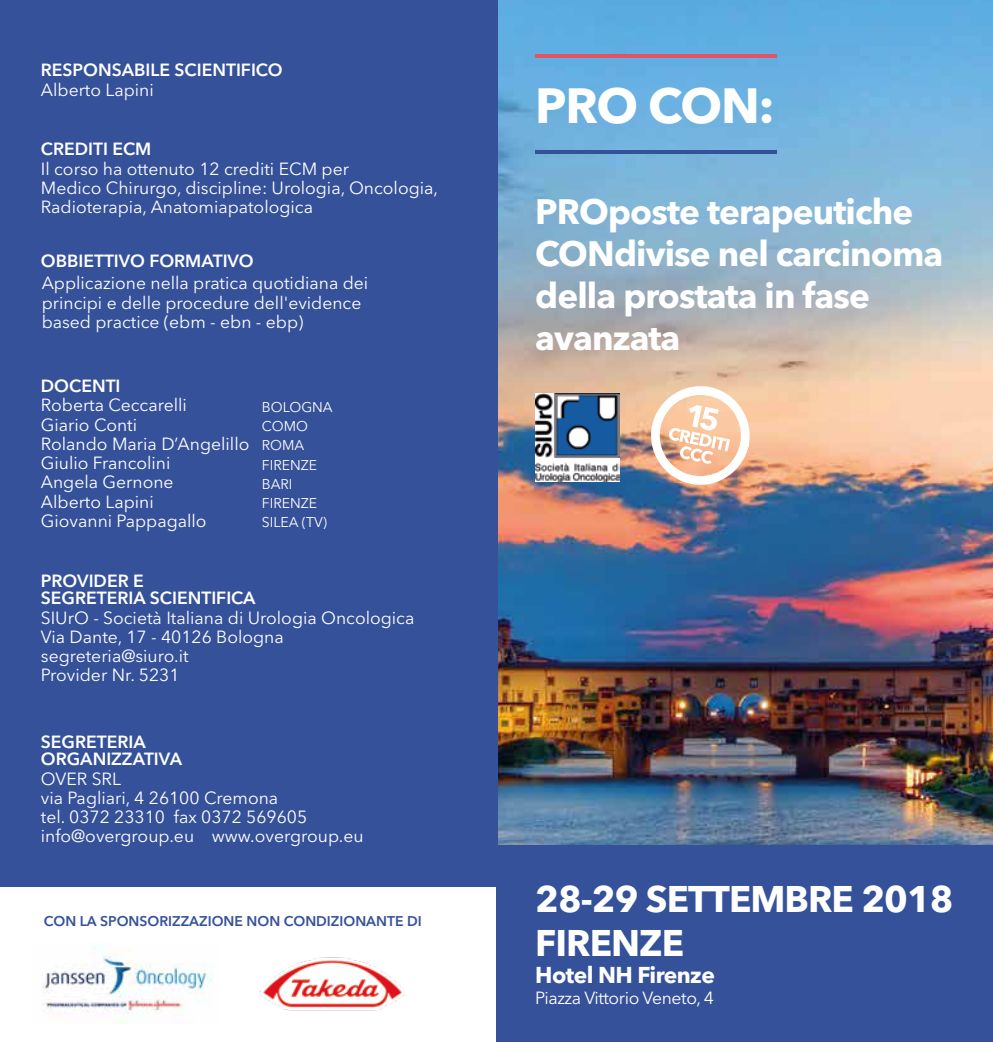
<style>
.page{position:relative;width:993px;height:1042px;background:#fff}
.page>*{position:absolute;margin:0;border:0;box-sizing:border-box;transform-origin:0 0}
.t1{font:700 49px "Avenir Next LT Pro";letter-spacing:-.025em;color:#fff}
.t2{font:700 36.75px/44.1px "Avenir Next LT Pro";letter-spacing:-.025em;color:#fff}
.t3{font:700 35px/42px "Avenir Next LT Pro";letter-spacing:-.025em;color:#fff}
.t4{font:700 22.75px "Avenir Next LT Pro";letter-spacing:-.025em;color:#fff}
.t5{font:17.5px/19.2px "Avenir Next LT Pro";color:#fff}
.t6{font:600 17.5px/17.5px "Avenir Next LT Pro";color:#fff}
.t7{font:17.5px "Avenir Next LT Pro";letter-spacing:-.025em;color:#fff}
.t8{font:14px/19.2px "Avenir Next LT Pro";color:#fff}
.t9{font:600 14px "Avenir Next LT Pro";color:#35519a}
</style>
<div class="page">
<img style="left:497px;top:0;width:495px;height:846px">
<hr style="left:535px;top:150px;width:241px;height:3px;background:#35519a">
<hr style="left:535px;top:54px;width:241px;height:4px;background:#e15362">
<div style="left:0;top:0;width:497px;height:886px;background:#35519a"></div>
<div style="left:496px;top:846px;width:496px;height:196px;background:#35519a"></div>
<img style="left:535px;top:393px;width:84px;height:88px">
<img style="left:42px;top:947px;width:170px;height:76px">
<img style="left:259px;top:957px;width:147px;height:54px">
<img style="left:648px;top:382px;width:105px;height:106px">
<p class="t6" style="left:41px;top:61px;width:243px">RESPONSABILE SCIENTIFICO</p>
<p class="t5" style="left:41px;top:80px;width:114px">Alberto Lapini</p>
<p class="t6" style="left:41px;top:140px;width:112px">CREDITI ECM</p>
<p class="t5" style="left:41px;top:159px;width:398px">Il corso ha ottenuto 12 crediti ECM per<br>Medico Chirurgo, discipline: Urologia, Oncologia,<br>Radioterapia, Anatomiapatologica</p>
<p class="t6" style="left:41px;top:252px;width:214px">OBBIETTIVO FORMATIVO</p>
<p class="t5" style="left:42px;top:274px;width:328px">Applicazione nella pratica quotidiana dei principi e delle procedure dell'evidence based practice (ebm - ebn - ebp)</p>
<p class="t6" style="left:41px;top:377px;width:81px">DOCENTI</p>
<p class="t5" style="left:41px;top:395px;width:210px">Roberta Ceccarelli<br>Giario Conti<br>Rolando Maria D’Angelillo<br>Giulio Francolini<br>Angela Gernone<br>Alberto Lapini<br>Giovanni Pappagallo</p>
<p class="t8" style="left:262px;top:397px;width:72px">BOLOGNA<br>COMO<br>ROMA<br>FIRENZE<br>BARI<br>FIRENZE<br>SILEA (TV)</p>
<p class="t6" style="left:41px;top:572px;width:216px">PROVIDER E<br>SEGRETERIA SCIENTIFICA</p>
<p class="t5" style="left:41px;top:608px;width:375px">SIUrO - Società Italiana di Urologia Oncologica<br>Via Dante, 17 - 40126 Bologna segreteria@siuro.it<br>Provider Nr. 5231</p>
<p class="t6" style="left:41px;top:733px;width:143px">SEGRETERIA<br>ORGANIZZATIVA</p>
<p class="t5" style="left:41px;top:769px;width:324px">OVER SRL<br>via Pagliari, 4 26100 Cremona<br>tel. 0372 23310 fax 0372 569605 info@overgroup.eu www.overgroup.eu</p>
<p class="t9" style="left:44px;top:912px;width:379px">CON LA SPONSORIZZAZIONE NON CONDIZIONANTE DI</p>
<h1 class="t1" style="left:535px;top:76px;width:241px">PRO CON:</h1>
<h3 class="t3" style="left:535px;top:190px;width:409px">PROposte terapeutiche<br>CONdivise nel carcinoma della prostata in fase avanzata</h3>
<h2 class="t2" style="left:535px;top:877px;width:420px">28-29 SETTEMBRE 2018<br>FIRENZE</h2>
<h3 class="t4" style="left:535px;top:961px;width:181px">Hotel NH Firenze</h3>
<p class="t7" style="left:535px;top:988px;width:180px">Piazza Vittorio Veneto, 4</p>
</div>
